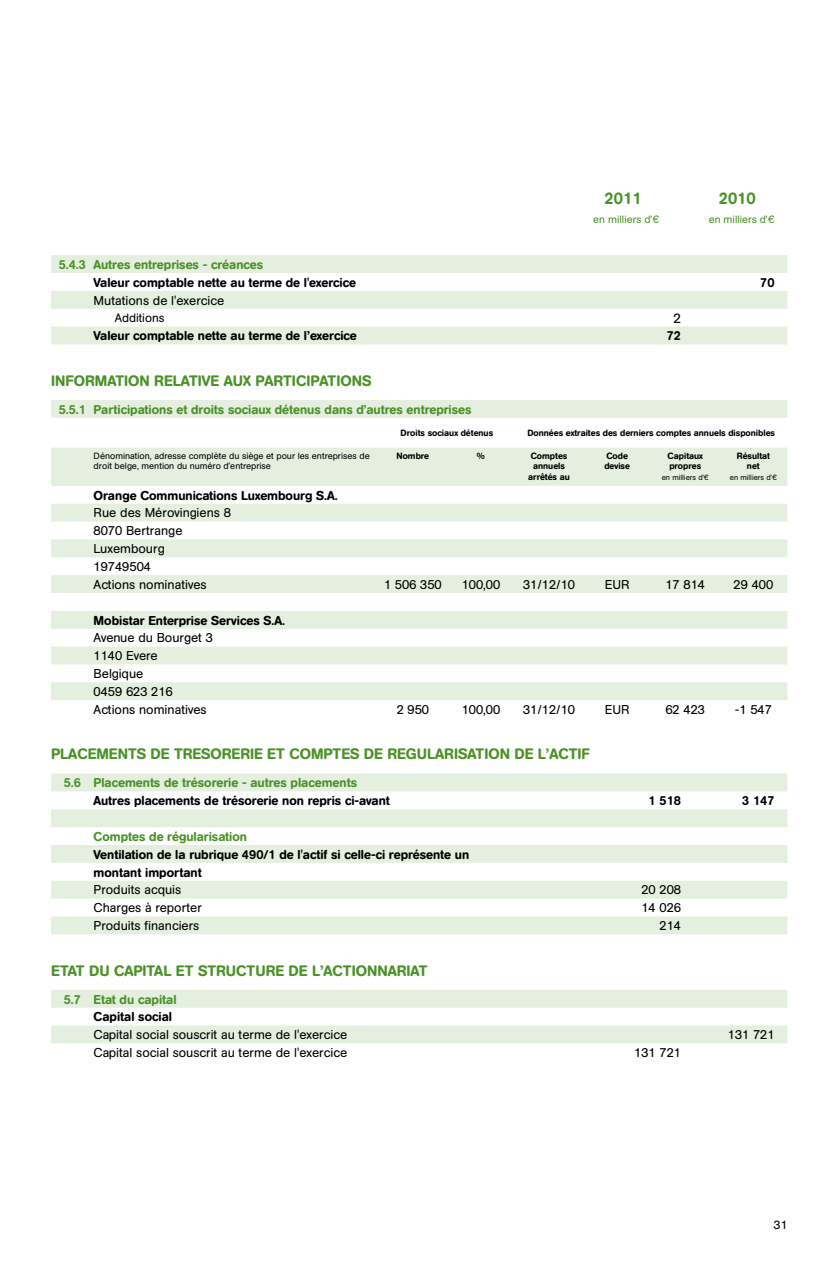
<style>
.page{position:relative;width:830px;height:1263px;background:#fff}
.page>*{position:absolute;margin:0;border:0;box-sizing:border-box;transform-origin:0 0}
.t1{font:500 16.5px "Mobistar";color:#4b9228}
.t2{font:500 15px "Mobistar";color:#4b9228}
.t3{font:13.5px "Mobistar";color:#000}
.t4{font:12.75px/17.9px "Mobistar";color:#000}
.t5{font:500 12.75px/17.9px "Mobistar";color:#000}
.t6{font:500 12.75px "Mobistar";color:#4b9228}
.t7{font:12px "Mobistar";color:#000}
.t8{font:10.5px "Mobistar";color:#4b9228}
.t9{font:500 9px/10.5px "Mobistar";color:#000;text-align:center}
.t10{font:9px/10.5px "Mobistar";color:#000}
.t11{font:7.5px "Mobistar";color:#000}
</style>
<div class="page">
<svg style="left:51px;top:255px;width:736px;height:89px;fill:#e4efdf"></svg>
<svg style="left:51px;top:400px;width:736px;height:300px;fill:#e4efdf"></svg>
<svg style="left:51px;top:773px;width:736px;height:161px;fill:#e4efdf"></svg>
<svg style="left:51px;top:990px;width:736px;height:53px"></svg>
<p class="t1" style="left:604px;top:188px;width:39px">2011</p>
<p class="t1" style="left:718px;top:188px;width:39px">2010</p>
<p class="t8" style="left:593px;top:214px;width:67px">en milliers d’€</p>
<p class="t8" style="left:708px;top:214px;width:67px">en milliers d’€</p>
<p class="t6" style="left:59px;top:257px;width:206px">5.4.3 Autres entreprises - créances</p>
<p class="t5" style="left:94px;top:273px;width:264px">Valeur comptable nette au terme de l'exercice</p>
<p class="t5" style="left:760px;top:273px;width:16px">70</p>
<p class="t4" style="left:94px;top:291px;width:132px">Mutations de l'exercice</p>
<p class="t7" style="left:115px;top:311px;width:51px">Additions</p>
<p class="t3" style="left:673px;top:310px;width:9px">2</p>
<p class="t5" style="left:94px;top:327px;width:264px">Valeur comptable nette au terme de l’exercice</p>
<p class="t5" style="left:666px;top:327px;width:16px">72</p>
<p class="t2" style="left:51px;top:372px;width:321px">INFORMATION RELATIVE AUX PARTICIPATIONS</p>
<p class="t6" style="left:59px;top:402px;width:414px">5.5.1 Participations et droits sociaux détenus dans d’autres entreprises</p>
<p class="t9" style="left:400px;top:428px;width:94px">Droits sociaux détenus</p>
<p class="t9" style="left:527px;top:428px;width:249px">Données extraites des derniers comptes annuels disponibles</p>
<p class="t10" style="left:94px;top:450px;width:277px">Dénomination, adresse complète du siège et pour les entreprises de droit belge, mention du numéro d’entreprise</p>
<p class="t9" style="left:396px;top:450px;width:34px">Nombre</p>
<p class="t9" style="left:476px;top:450px;width:9px">%</p>
<p class="t9" style="left:528px;top:450px;width:43px">Comptes annuels arrêtés au</p>
<p class="t9" style="left:604px;top:450px;width:27px;text-align:left">Code devise</p>
<p class="t9" style="left:667px;top:450px;width:37px;text-align:left">Capitaux propres</p>
<p class="t9" style="left:736px;top:450px;width:34px">Résultat net</p>
<p class="t11" style="left:729px;top:473px;width:49px">en milliers d’€</p>
<p class="t11" style="left:661px;top:473px;width:49px">en milliers d’€</p>
<p class="t5" style="left:94px;top:486px;width:245px">Orange Communications Luxembourg S.A.</p>
<p class="t4" style="left:94px;top:504px;width:139px">Rue des Mérovingiens 8<br>8070 Bertrange<br>Luxembourg<br>19749504<br>Actions nominatives</p>
<p class="t4" style="left:384px;top:576px;width:59px">1 506 350</p>
<p class="t4" style="left:461px;top:576px;width:40px">100,00</p>
<p class="t4" style="left:523px;top:576px;width:54px">31/12/10</p>
<p class="t4" style="left:604px;top:576px;width:26px">EUR</p>
<p class="t4" style="left:665px;top:576px;width:41px">17 814</p>
<p class="t4" style="left:733px;top:576px;width:41px">29 400</p>
<p class="t5" style="left:94px;top:611px;width:193px">Mobistar Enterprise Services S.A.</p>
<p class="t4" style="left:94px;top:629px;width:121px">Avenue du Bourget 3<br>1140 Evere<br>Belgique<br>0459 623 216<br>Actions nominatives</p>
<p class="t4" style="left:396px;top:701px;width:34px">2 950</p>
<p class="t4" style="left:461px;top:701px;width:40px">100,00</p>
<p class="t4" style="left:523px;top:701px;width:54px">31/12/10</p>
<p class="t4" style="left:604px;top:701px;width:26px">EUR</p>
<p class="t4" style="left:665px;top:701px;width:41px">62 423</p>
<p class="t4" style="left:734px;top:701px;width:39px">-1 547</p>
<p class="t2" style="left:51px;top:745px;width:540px">PLACEMENTS DE TRESORERIE ET COMPTES DE REGULARISATION DE L’ACTIF</p>
<p class="t6" style="left:64px;top:775px;width:295px">5.6 Placements de trésorerie - autres placements</p>
<p class="t5" style="left:94px;top:792px;width:298px">Autres placements de trésorerie non repris ci-avant</p>
<p class="t5" style="left:648px;top:792px;width:34px">1 518</p>
<p class="t5" style="left:741px;top:792px;width:34px">3 147</p>
<p class="t6" style="left:94px;top:829px;width:155px">Comptes de régularisation</p>
<p class="t5" style="left:94px;top:845px;width:377px">Ventilation de la rubrique 490/1 de l'actif si celle-ci représente un montant important</p>
<p class="t4" style="left:94px;top:881px;width:89px">Produits acquis</p>
<p class="t4" style="left:641px;top:881px;width:41px">20 208</p>
<p class="t4" style="left:94px;top:899px;width:110px">Charges à reporter</p>
<p class="t4" style="left:641px;top:899px;width:41px">14 026</p>
<p class="t4" style="left:94px;top:917px;width:107px">Produits financiers</p>
<p class="t4" style="left:659px;top:917px;width:23px">214</p>
<p class="t2" style="left:51px;top:961px;width:377px">ETAT DU CAPITAL ET STRUCTURE DE L’ACTIONNARIAT</p>
<p class="t6" style="left:64px;top:992px;width:114px">5.7 Etat du capital</p>
<p class="t5" style="left:94px;top:1008px;width:80px">Capital social</p>
<p class="t4" style="left:94px;top:1026px;width:255px">Capital social souscrit au terme de l'exercice</p>
<p class="t4" style="left:727px;top:1026px;width:48px">131 721</p>
<p class="t4" style="left:94px;top:1044px;width:255px">Capital social souscrit au terme de l'exercice</p>
<p class="t4" style="left:634px;top:1044px;width:48px">131 721</p>
<p class="t7" style="left:773px;top:1218px;width:15px">31</p>
</div>
